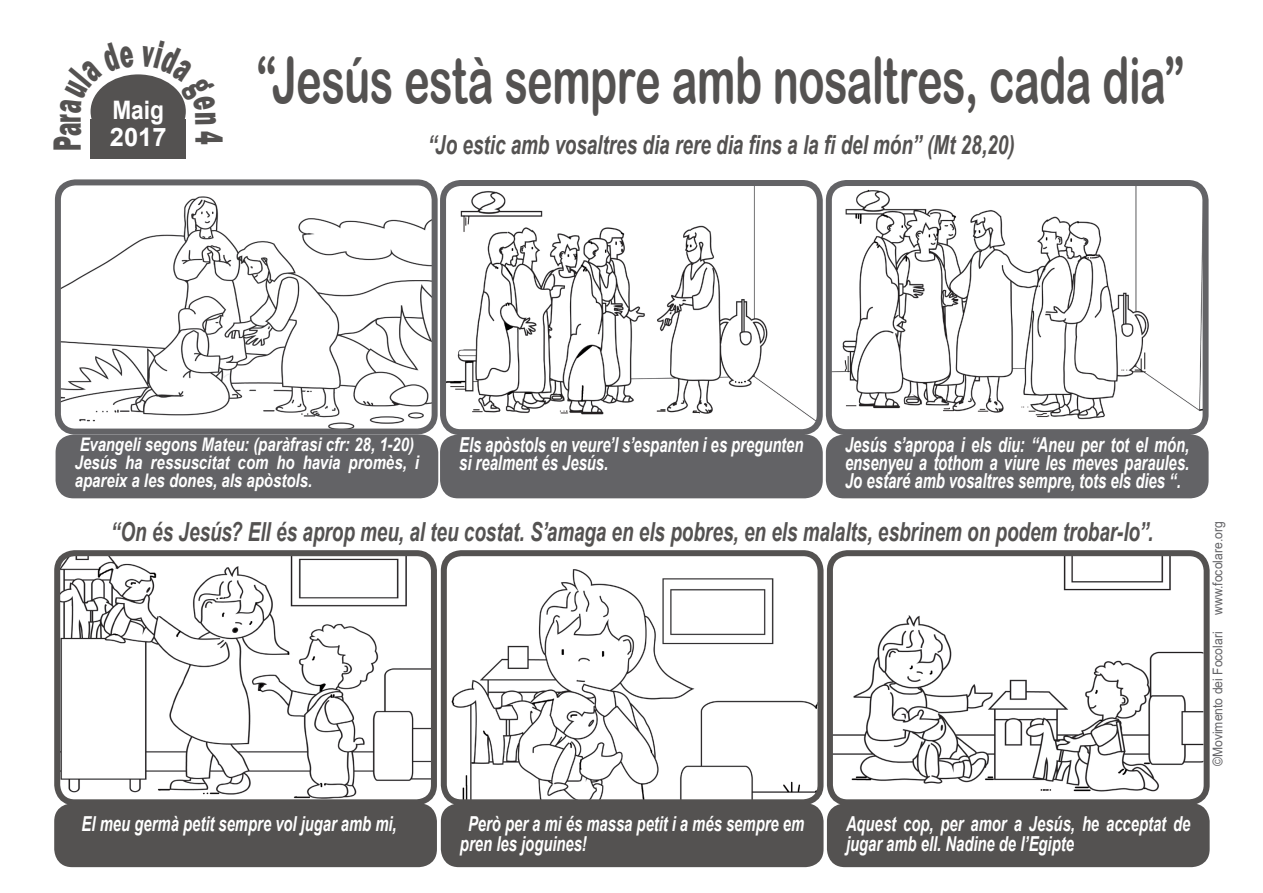
<style>
.page{position:relative;width:1263px;height:893px;background:#fff}
.page>*{position:absolute;margin:0;border:0;box-sizing:border-box;transform-origin:0 0}
.t1{font:63.75px "Arial Rounded MT Bold";letter-spacing:-.015em;color:#545251;scale:.68 1}
.t2{font:800 40.5px "Franklin Gothic";color:#545251;scale:.57 1}
.t3{font:italic 700 26.25px "Arial";color:#545251;scale:.72 1}
.t4{font:700 25.5px/27px "Arial";color:#fff;scale:.89 1}
.t5{font:italic 700 20.7px/18px "Arial";color:#fff;scale:.72 1}
.t6{font:italic 700 18.75px/18px "Arial";color:#fff;scale:.8 1}
.t7{font:13.5px "Arial";color:#636366;scale:.9 1}
</style>
<div class="page">
<div style="left:56px;top:435px;width:382px;height:63px;background:#636366;border-radius:18px"></div>
<div style="left:440px;top:435px;width:383px;height:63px;background:#636366;border-radius:18px"></div>
<div style="left:826px;top:435px;width:382px;height:63px;background:#636366;border-radius:18px"></div>
<div style="left:54px;top:803px;width:383px;height:64px;background:#545251;border-radius:18px"></div>
<div style="left:441px;top:803px;width:382px;height:64px;background:#545251;border-radius:18px"></div>
<div style="left:827px;top:803px;width:383px;height:64px;background:#545251;border-radius:18px"></div>
<img style="left:61px;top:557px;width:369px;height:241px">
<div style="left:54px;top:550px;width:383px;height:255px;border:6px solid #545251;border-radius:17px"></div>
<img style="left:447px;top:187px;width:369px;height:241px">
<div style="left:440px;top:180px;width:383px;height:255px;border:6px solid #636366;border-radius:17px"></div>
<img style="left:448px;top:557px;width:368px;height:241px">
<div style="left:441px;top:550px;width:382px;height:255px;border:6px solid #545251;border-radius:17px"></div>
<img style="left:833px;top:187px;width:368px;height:241px">
<div style="left:826px;top:180px;width:382px;height:255px;border:6px solid #636366;border-radius:17px"></div>
<img style="left:834px;top:557px;width:369px;height:241px">
<div style="left:827px;top:550px;width:383px;height:255px;border:6px solid #545251;border-radius:17px"></div>
<img style="left:62px;top:186px;width:369px;height:242px">
<div style="left:55px;top:179px;width:383px;height:256px;border:6px solid #636366;border-radius:17px"></div>
<div style="left:91px;top:119px;width:95px;height:40px;background:#545251"></div>
<div style="left:91px;top:74px;width:95px;height:74px;background:#545251;border-radius:50%"></div>
<svg style="left:90px;top:74px;width:44px;height:39px"></svg>
<svg style="left:141px;top:74px;width:45px;height:45px"></svg>
<h2 class="t2" style="left:41px;top:151px;width:66px;rotate:-90deg">Par</h2>
<p class="t4" style="left:110px;top:97px;width:65px">Maig<br>2017</p>
<h2 class="t2" style="left:235px;top:131px;width:26px;rotate:90deg">4</h2>
<h1 class="t1" style="left:256px;top:43px;width:1367px">“Jesús està sempre amb nosaltres, cada dia”</h1>
<p class="t3" style="left:428px;top:127px;width:817px">“Jo estic amb vosaltres dia rere dia fins a la fi del món” (Mt 28,20)</p>
<p class="t6" style="left:75px;top:436px;width:432px">Evangeli segons Mateu: (paràfrasi cfr: 28, 1-20)<br>Jesús ha ressuscitat com ho havia promès, i apareix a les dones, als apòstols.</p>
<p class="t5" style="left:459px;top:436px;width:480px">Els apòstols en veure’l s’espanten i es pregunten si realment és Jesús.</p>
<p class="t5" style="left:845px;top:436px;width:480px;text-align:justify">Jesús s’apropa i els diu: “Aneu per tot el món, ensenyeu a tothom a viure les meves paraules.<br>Jo estaré amb vosaltres sempre, tots els dies “.</p>
<p class="t3" style="left:111px;top:515px;width:1449px">“On és Jesús? Ell és aprop meu, al teu costat. S’amaga en els pobres, en els malalts, esbrinem on podem trobar-lo”.</p>
<p class="t5" style="left:82px;top:815px;width:439px">El meu germà petit sempre vol jugar amb mi,</p>
<p class="t5" style="left:460px;top:814px;width:480px;line-height:19.8px;text-indent:8px">Però per a mi és massa petit i a més sempre em pren les joguines!</p>
<p class="t5" style="left:846px;top:814px;width:480px;line-height:19.8px">Aquest cop, per amor a Jesús, he acceptat de jugar amb ell. Nadine de l’Egipte</p>
<p class="t7" style="left:1208px;top:615px;width:105px;rotate:-90deg">www.focolare.org</p>
<p class="t7" style="left:1208px;top:766px;width:151px;rotate:-90deg">©Movimento dei Focolari</p>
</div>
